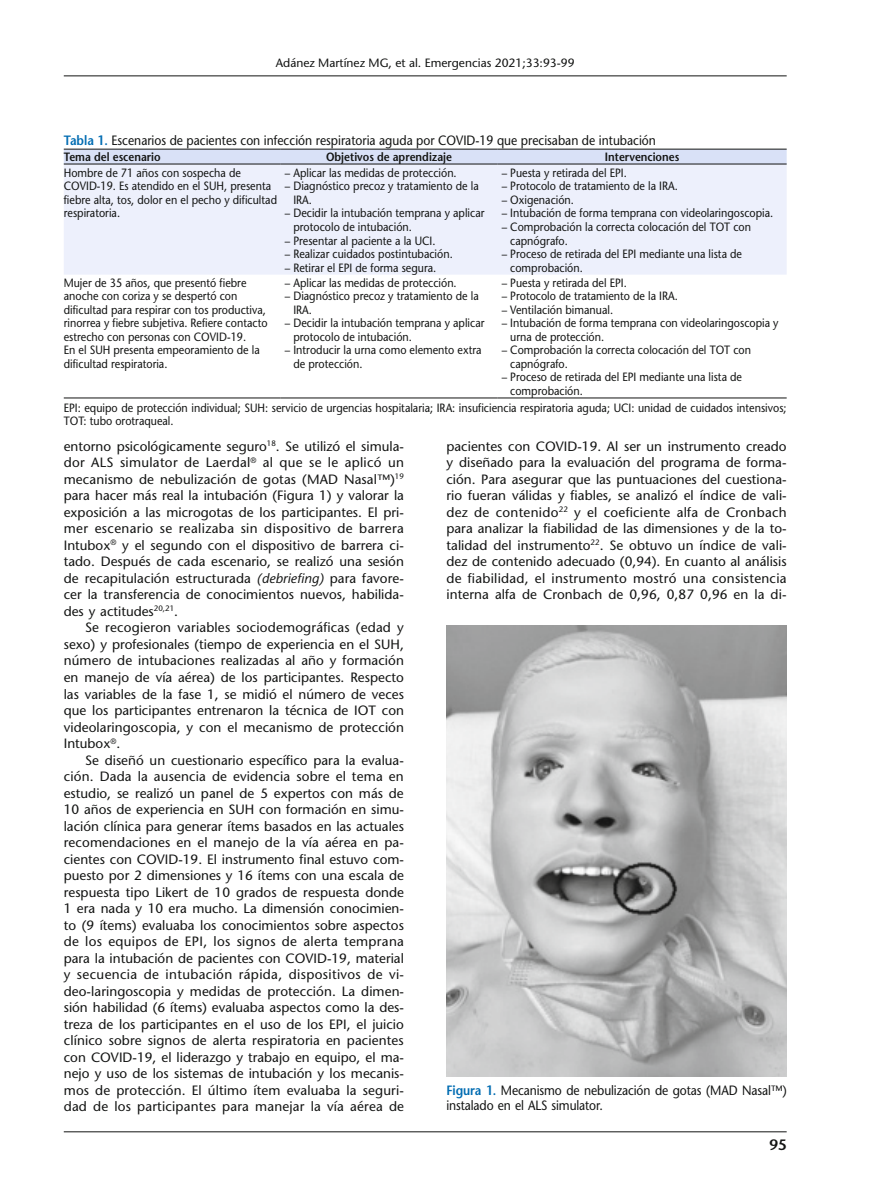
<style>
.page{position:relative;width:893px;height:1191px;background:#fff}
.page>*{position:absolute;margin:0;border:0;box-sizing:border-box;transform-origin:0 0}
.t1{font:600 15px "Stone Sans";color:#131413}
._04_Titulo_tabla{font:13.5px/16.5px "Stone Sans";color:#131413;text-align:justify}
._04_Titulo_tabla-2{font:13.5px/15px "Stone Sans";color:#131413;scale:.9 1}
._06_Texto_tabla{font:12px/13.5px "Stone Sans";color:#131413;scale:.9 1}
._07_Nota_tabla{font:12px/13.5px "Stone Sans";color:#131413;scale:.9 1}
._05_Cabeza_Tabla{font:600 12px "Stone Sans";color:#131413;scale:.9 1}
._06_Texto_tabla-2{font:12px "Stone Sans";color:#131413}
.s1{font-weight:600;color:#006cb2}
.s2{font-style:italic}
</style>
<div class="page">
<hr style="left:64px;top:1131px;width:723px;height:1px;background:#131413">
<hr style="left:64px;top:75px;width:723px;height:1px;background:#131413">
<svg style="left:64px;top:150px;width:723px;height:14px;background:#d2d9ef"></svg>
<div style="left:64px;top:165px;width:723px;height:110px;background:#edf0fc"></div>
<hr style="left:64px;top:149px;width:217px;height:1px;background:#131413">
<hr style="left:281px;top:149px;width:216px;height:1px;background:#131413">
<hr style="left:497px;top:149px;width:290px;height:1px;background:#131413">
<hr style="left:64px;top:164px;width:217px;height:1px;background:#131413">
<hr style="left:281px;top:164px;width:216px;height:1px;background:#131413">
<hr style="left:497px;top:164px;width:290px;height:1px;background:#131413">
<hr style="left:64px;top:397px;width:217px;height:1px;background:#131413">
<hr style="left:281px;top:397px;width:216px;height:1px;background:#131413">
<hr style="left:497px;top:397px;width:290px;height:1px;background:#131413">
<img style="left:446px;top:625px;width:341px;height:451px">
<p class="_06_Texto_tabla-2" style="left:276px;top:56px;width:300px">Adánez Martínez MG, et al. Emergencias 2021;33:93-99</p>
<p class="_04_Titulo_tabla-2" style="left:64px;top:132px;width:660px"><span class="s1">Tabla 1.</span> Escenarios de pacientes con infección respiratoria aguda por COVID-19 que precisaban de intubación</p>
<p class="_05_Cabeza_Tabla" style="left:64px;top:150px;width:109px">Tema del escenario</p>
<p class="_05_Cabeza_Tabla" style="left:326px;top:150px;width:142px">Objetivos de aprendizaje</p>
<p class="_05_Cabeza_Tabla" style="left:605px;top:150px;width:84px">Intervenciones</p>
<p class="_06_Texto_tabla" style="left:64px;top:166px;width:238px">Hombre de 71 años con sospecha de COVID-19. Es atendido en el SUH, presenta fiebre alta, tos, dolor en el pecho y dificultad respiratoria.</p>
<p class="_06_Texto_tabla" style="left:285px;top:166px;width:192px">– Aplicar las medidas de protección.</p>
<p class="_06_Texto_tabla" style="left:502px;top:166px;width:141px">– Puesta y retirada del EPI.</p>
<p class="_06_Texto_tabla" style="left:502px;top:180px;width:197px">– Protocolo de tratamiento de la IRA.</p>
<p class="_06_Texto_tabla" style="left:502px;top:193px;width:82px">– Oxigenación.</p>
<p class="_06_Texto_tabla" style="left:502px;top:207px;width:303px">– Intubación de forma temprana con videolaringoscopia.</p>
<p class="_06_Texto_tabla" style="left:510px;top:220px;width:269px;text-indent:-8px">– Comprobación la correcta colocación del TOT con capnógrafo.</p>
<p class="_06_Texto_tabla" style="left:510px;top:247px;width:259px;text-indent:-8px">– Proceso de retirada del EPI mediante una lista de comprobación.</p>
<p class="_06_Texto_tabla" style="left:293px;top:180px;width:207px;text-indent:-8px">– Diagnóstico precoz y tratamiento de la<br>IRA.</p>
<p class="_06_Texto_tabla" style="left:293px;top:207px;width:214px;text-indent:-8px">– Decidir la intubación temprana y aplicar protocolo de intubación.</p>
<p class="_06_Texto_tabla" style="left:285px;top:234px;width:169px">– Presentar al paciente a la UCI.</p>
<p class="_06_Texto_tabla" style="left:285px;top:247px;width:188px">– Realizar cuidados postintubación.</p>
<p class="_06_Texto_tabla" style="left:285px;top:261px;width:170px">– Retirar el EPI de forma segura.</p>
<p class="_06_Texto_tabla" style="left:64px;top:276px;width:228px">Mujer de 35 años, que presentó fiebre anoche con coriza y se despertó con dificultad para respirar con tos productiva, rinorrea y fiebre subjetiva. Refiere contacto estrecho con personas con COVID-19.</p>
<p class="_06_Texto_tabla" style="left:64px;top:343px;width:219px">En el SUH presenta empeoramiento de la dificultad respiratoria.</p>
<p class="_06_Texto_tabla" style="left:285px;top:276px;width:192px">– Aplicar las medidas de protección.</p>
<p class="_06_Texto_tabla" style="left:293px;top:289px;width:207px;text-indent:-8px">– Diagnóstico precoz y tratamiento de la<br>IRA.</p>
<p class="_06_Texto_tabla" style="left:293px;top:316px;width:214px;text-indent:-8px">– Decidir la intubación temprana y aplicar protocolo de intubación.</p>
<p class="_06_Texto_tabla" style="left:293px;top:343px;width:211px;text-indent:-8px">– Introducir la urna como elemento extra de protección.</p>
<p class="_06_Texto_tabla" style="left:502px;top:276px;width:141px">– Puesta y retirada del EPI.</p>
<p class="_06_Texto_tabla" style="left:502px;top:289px;width:197px">– Protocolo de tratamiento de la IRA.</p>
<p class="_06_Texto_tabla" style="left:502px;top:303px;width:125px">– Ventilación bimanual.</p>
<p class="_06_Texto_tabla" style="left:510px;top:316px;width:300px;text-indent:-8px">– Intubación de forma temprana con videolaringoscopia y urna de protección.</p>
<p class="_06_Texto_tabla" style="left:510px;top:343px;width:269px;text-indent:-8px">– Comprobación la correcta colocación del TOT con capnógrafo.</p>
<p class="_06_Texto_tabla" style="left:510px;top:370px;width:259px;text-indent:-8px">– Proceso de retirada del EPI mediante una lista de comprobación.</p>
<p class="_07_Nota_tabla" style="left:64px;top:401px;width:805px">EPI: equipo de protección individual; SUH: servicio de urgencias hospitalaria; IRA: insuficiencia respiratoria aguda; UCI: unidad de cuidados intensivos;<br>TOT: tubo orotraqueal.</p>
<p class="_04_Titulo_tabla" style="left:64px;top:438px;width:342px">entorno psicológicamente seguro<sup>18</sup>. Se utilizó el simula&shy;dor ALS simulator de Laerdal<sup>®</sup> al que se le aplicó un mecanismo de nebulización de gotas (MAD Nasal™)<sup>19 </sup>para hacer más real la intubación (Figura 1) y valorar la exposición a las microgotas de los participantes. El pri&shy;mer escenario se realizaba sin dispositivo de barrera Intubox<sup>®</sup> y el segundo con el dispositivo de barrera ci&shy;tado. Después de cada escenario, se realizó una sesión de recapitulación estructurada <span class="s2">(debriefing)</span> para favore&shy;cer la transferencia de conocimientos nuevos, habilida&shy;des y actitudes<sup>20,21</sup>.</p>
<p class="_04_Titulo_tabla" style="left:64px;top:619px;width:342px;text-indent:21px">Se recogieron variables sociodemográficas (edad y sexo) y profesionales (tiempo de experiencia en el SUH, número de intubaciones realizadas al año y formación en manejo de vía aérea) de los participantes. Respecto las variables de la fase 1, se midió el número de veces que los participantes entrenaron la técnica de IOT con videolaringoscopia, y con el mecanismo de protección Intubox<sup>®</sup>.</p>
<p class="_04_Titulo_tabla" style="left:64px;top:751px;width:342px;text-indent:21px">Se diseñó un cuestionario específico para la evalua&shy;ción. Dada la ausencia de evidencia sobre el tema en estudio, se realizó un panel de 5 expertos con más de 10 años de experiencia en SUH con formación en simu&shy;lación clínica para generar ítems basados en las actuales recomendaciones en el manejo de la vía aérea en pa&shy;cientes con COVID-19. El instrumento final estuvo com&shy;puesto por 2 dimensiones y 16 ítems con una escala de respuesta tipo Likert de 10 grados de respuesta donde 1 era nada y 10 era mucho. La dimensión conocimien&shy;to (9 ítems) evaluaba los conocimientos sobre aspectos de los equipos de EPI, los signos de alerta temprana para la intubación de pacientes con COVID-19, material y secuencia de intubación rápida, dispositivos de vi&shy;deo-laringoscopia y medidas de protección. La dimen&shy;sión habilidad (6 ítems) evaluaba aspectos como la des&shy;treza de los participantes en el uso de los EPI, el juicio clínico sobre signos de alerta respiratoria en pacientes con COVID-19, el liderazgo y trabajo en equipo, el ma&shy;nejo y uso de los sistemas de intubación y los mecanis&shy;mos de protección. El último ítem evaluaba la seguri&shy;dad de los participantes para manejar la vía aérea de</p>
<p class="_04_Titulo_tabla" style="left:446px;top:438px;width:342px">pacientes con COVID-19. Al ser un instrumento creado y diseñado para la evaluación del programa de forma&shy;ción. Para asegurar que las puntuaciones del cuestiona&shy;rio fueran válidas y fiables, se analizó el índice de vali&shy;dez de contenido<sup>22</sup> y el coeficiente alfa de Cronbach para analizar la fiabilidad de las dimensiones y de la to&shy;talidad del instrumento<sup>22</sup>. Se obtuvo un índice de vali&shy;dez de contenido adecuado (0,94). En cuanto al análisis de fiabilidad, el instrumento mostró una consistencia interna alfa de Cronbach de 0,96, 0,87 0,96 en la di-</p>
<p class="_04_Titulo_tabla-2" style="left:446px;top:1083px;width:379px"><span class="s1">Figura 1.</span> Mecanismo de nebulización de gotas (MAD Nasal™) instalado en el ALS simulator.</p>
<p class="t1" style="left:769px;top:1135px;width:19px">95</p>
</div>
